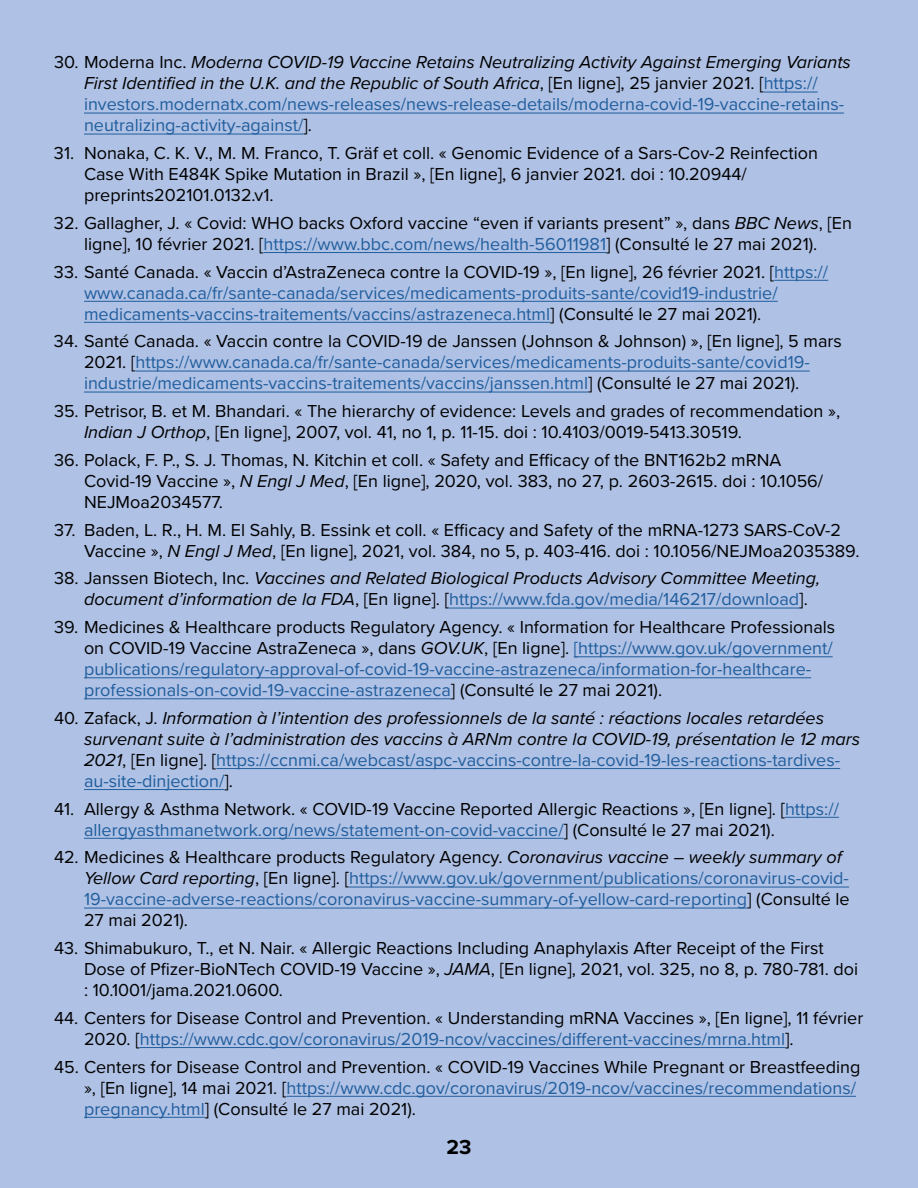
<style>
.page{position:relative;width:918px;height:1188px;background:#afc1e4}
.page>*{position:absolute;margin:0;border:0;box-sizing:border-box;transform-origin:0 0}
.t1{font:700 21px "Proxima Nova";color:#000}
.t2{font:18px/21px "Proxima Nova";color:#000}
.t3{font:18px/21px "Proxima Nova";color:#215e9e}
.t4{font:italic 18px/21px "Proxima Nova";color:#000}
.s1{color:#000}
.s2{font-style:italic;color:#000}
.s3{font-style:italic}
.s4{color:#215e9e}
.s5{font-style:normal}
.s6{font-style:normal;color:#215e9e}
</style>
<div class="page">
<hr style="left:764px;top:92px;width:54px;height:1px;background:#215e9e">
<hr style="left:84px;top:113px;width:760px;height:1px;background:#215e9e">
<hr style="left:84px;top:134px;width:219px;height:1px;background:#215e9e">
<hr style="left:264px;top:252px;width:342px;height:1px;background:#215e9e">
<hr style="left:774px;top:280px;width:54px;height:1px;background:#215e9e">
<hr style="left:84px;top:301px;width:694px;height:1px;background:#215e9e">
<hr style="left:84px;top:322px;width:466px;height:1px;background:#215e9e">
<hr style="left:135px;top:371px;width:675px;height:1px;background:#215e9e">
<hr style="left:84px;top:392px;width:504px;height:1px;background:#215e9e">
<hr style="left:449px;top:608px;width:350px;height:1px;background:#215e9e">
<hr style="left:574px;top:656px;width:259px;height:1px;background:#215e9e">
<hr style="left:84px;top:677px;width:727px;height:1px;background:#215e9e">
<hr style="left:84px;top:698px;width:367px;height:1px;background:#215e9e">
<hr style="left:216px;top:768px;width:624px;height:1px;background:#215e9e">
<hr style="left:84px;top:789px;width:140px;height:1px;background:#215e9e">
<hr style="left:785px;top:817px;width:54px;height:1px;background:#215e9e">
<hr style="left:84px;top:838px;width:480px;height:1px;background:#215e9e">
<hr style="left:349px;top:887px;width:500px;height:1px;background:#215e9e">
<hr style="left:84px;top:908px;width:663px;height:1px;background:#215e9e">
<hr style="left:140px;top:1047px;width:645px;height:1px;background:#215e9e">
<hr style="left:286px;top:1096px;width:570px;height:1px;background:#215e9e">
<hr style="left:84px;top:1117px;width:121px;height:1px;background:#215e9e">
<p class="t3" style="left:84px;top:51px;width:769px;text-indent:-30px"><span class="s1">30. Moderna Inc.</span> <span class="s2">Moderna COVID-19 Vaccine Retains Neutralizing Activity Against Emerging Variants First Identified in the U.K. and the Republic of South Africa</span><span class="s1">, [En ligne], 25 janvier 2021. [</span>https:// investors.modernatx.com/news-releases/news-release-details/moderna-covid-19-vaccine-retains&shy;neutralizing-activity-against/<span class="s1">].</span></p>
<p class="t2" style="left:84px;top:142px;width:736px;text-indent:-30px">31. Nonaka, C. K. V., M. M. Franco, T. Gräf et coll. « Genomic Evidence of a Sars-Cov-2 Reinfection<br>Case With E484K Spike Mutation in Brazil », [En ligne], 6 janvier 2021. doi : 10.20944/ preprints202101.0132.v1.</p>
<p class="t2" style="left:54px;top:211px;width:800px;text-align:center">32. Gallagher, J. « Covid: WHO backs Oxford vaccine “even if variants present” », dans <span class="s3">BBC News</span>, [En ligne], 10 février 2021. [<span class="s4">https://www.bbc.com/news/health-56011981</span>] (Consulté le 27 mai 2021).</p>
<p class="t3" style="left:84px;top:260px;width:746px;text-indent:-30px"><span class="s1">33. Santé Canada. « Vaccin d’AstraZeneca contre la COVID-19 », [En ligne], 26 février 2021. [</span>https:// www.canada.ca/fr/sante-canada/services/medicaments-produits-sante/covid19-industrie/ medicaments-vaccins-traitements/vaccins/astrazeneca.html<span class="s1">] (Consulté le 27 mai 2021).</span></p>
<p class="t3" style="left:84px;top:330px;width:759px;text-indent:-30px"><span class="s1">34. Santé Canada. « Vaccin contre la COVID-19 de Janssen (Johnson &amp; Johnson) », [En ligne], 5 mars<br>2021. [</span>https://www.canada.ca/fr/sante-canada/services/medicaments-produits-sante/covid19- industrie/medicaments-vaccins-traitements/vaccins/janssen.html<span class="s1">] (Consulté le 27 mai 2021).</span></p>
<p class="t2" style="left:84px;top:400px;width:758px;text-indent:-30px">35. Petrisor, B. et M. Bhandari. « The hierarchy of evidence: Levels and grades of recommendation »,<br><span class="s3">Indian J Orthop</span>, [En ligne], 2007, vol. 41, no 1, p. 11-15. doi : 10.4103/0019-5413.30519.</p>
<p class="t2" style="left:84px;top:449px;width:741px;text-indent:-30px">36. Polack, F. P., S. J. Thomas, N. Kitchin et coll. « Safety and Efficacy of the BNT162b2 mRNA<br>Covid-19 Vaccine », <span class="s3">N Engl J Med</span>, [En ligne], 2020, vol. 383, no 27, p. 2603-2615. doi : 10.1056/<br>NEJMoa2034577.</p>
<p class="t2" style="left:84px;top:518px;width:777px;text-indent:-30px">37. Baden, L. R., H. M. El Sahly, B. Essink et coll. « Efficacy and Safety of the mRNA-1273 SARS-CoV-2<br>Vaccine », <span class="s3">N Engl J Med</span>, [En ligne], 2021, vol. 384, no 5, p. 403-416. doi : 10.1056/NEJMoa2035389.</p>
<p class="t4" style="left:84px;top:567px;width:738px;text-indent:-30px"><span class="s5">38. Janssen Biotech, Inc.</span> Vaccines and Related Biological Products Advisory Committee Meeting, document d’information de la FDA<span class="s5">, [En ligne]. [</span><span class="s6">https://www.fda.gov/media/146217/download</span><span class="s5">].</span></p>
<p class="t3" style="left:84px;top:616px;width:753px;text-indent:-30px"><span class="s1">39. Medicines &amp; Healthcare products Regulatory Agency. « Information for Healthcare Professionals on COVID-19 Vaccine AstraZeneca », dans</span> <span class="s2">GOV.UK</span><span class="s1">, [En ligne].</span> [https://www.gov.uk/government/ publications/regulatory-approval-of-covid-19-vaccine-astrazeneca/information-for-healthcare&shy;professionals-on-covid-19-vaccine-astrazeneca<span class="s1">] (Consulté le 27 mai 2021).</span></p>
<p class="t4" style="left:84px;top:707px;width:778px;text-indent:-30px"><span class="s5">40. Zafack, J.</span> Information à l’intention des professionnels de la santé : réactions locales retardées survenant suite à l’administration des vaccins à ARNm contre la COVID-19, présentation le 12 mars 2021<span class="s5">, [En ligne]. [</span><span class="s6">https://ccnmi.ca/webcast/aspc-vaccins-contre-la-covid-19-les-reactions-tardives&shy;au-site-dinjection/</span><span class="s5">].</span></p>
<p class="t2" style="left:84px;top:797px;width:757px;text-indent:-30px">41. Allergy &amp; Asthma Network. « COVID-19 Vaccine Reported Allergic Reactions », [En ligne]. [<span class="s4">https:// allergyasthmanetwork.org/news/statement-on-covid-vaccine/</span>] (Consulté le 27 mai 2021).</p>
<p class="t3" style="left:84px;top:846px;width:767px;text-indent:-30px"><span class="s1">42. Medicines &amp; Healthcare products Regulatory Agency.</span> <span class="s2">Coronavirus vaccine – weekly summary of Yellow Card reporting</span><span class="s1">, [En ligne]. [</span>https://www.gov.uk/government/publications/coronavirus-covid-19-vaccine-adverse-reactions/coronavirus-vaccine-summary-of-yellow-card-reporting<span class="s1">] (Consulté le 27 mai 2021).</span></p>
<p class="t2" style="left:84px;top:937px;width:776px;text-indent:-30px">43. Shimabukuro, T., et N. Nair. « Allergic Reactions Including Anaphylaxis After Receipt of the First<br>Dose of Pfizer-BioNTech COVID-19 Vaccine », <span class="s3">JAMA</span>, [En ligne], 2021, vol. 325, no 8, p. 780-781. doi : 10.1001/jama.2021.0600.</p>
<p class="t2" style="left:84px;top:1007px;width:781px;text-indent:-30px">44. Centers for Disease Control and Prevention. « Understanding mRNA Vaccines », [En ligne], 11 février<br>2020. [<span class="s4">https://www.cdc.gov/coronavirus/2019-ncov/vaccines/different-vaccines/mrna.html</span>].</p>
<p class="t2" style="left:84px;top:1055px;width:778px;text-indent:-30px">45. Centers for Disease Control and Prevention. « COVID-19 Vaccines While Pregnant or Breastfeeding », [En ligne], 14 mai 2021. [<span class="s4">https://www.cdc.gov/coronavirus/2019-ncov/vaccines/recommendations/ pregnancy.html</span>] (Consulté le 27 mai 2021).</p>
<p class="t1" style="left:447px;top:1132px;width:26px">23</p>
</div>
